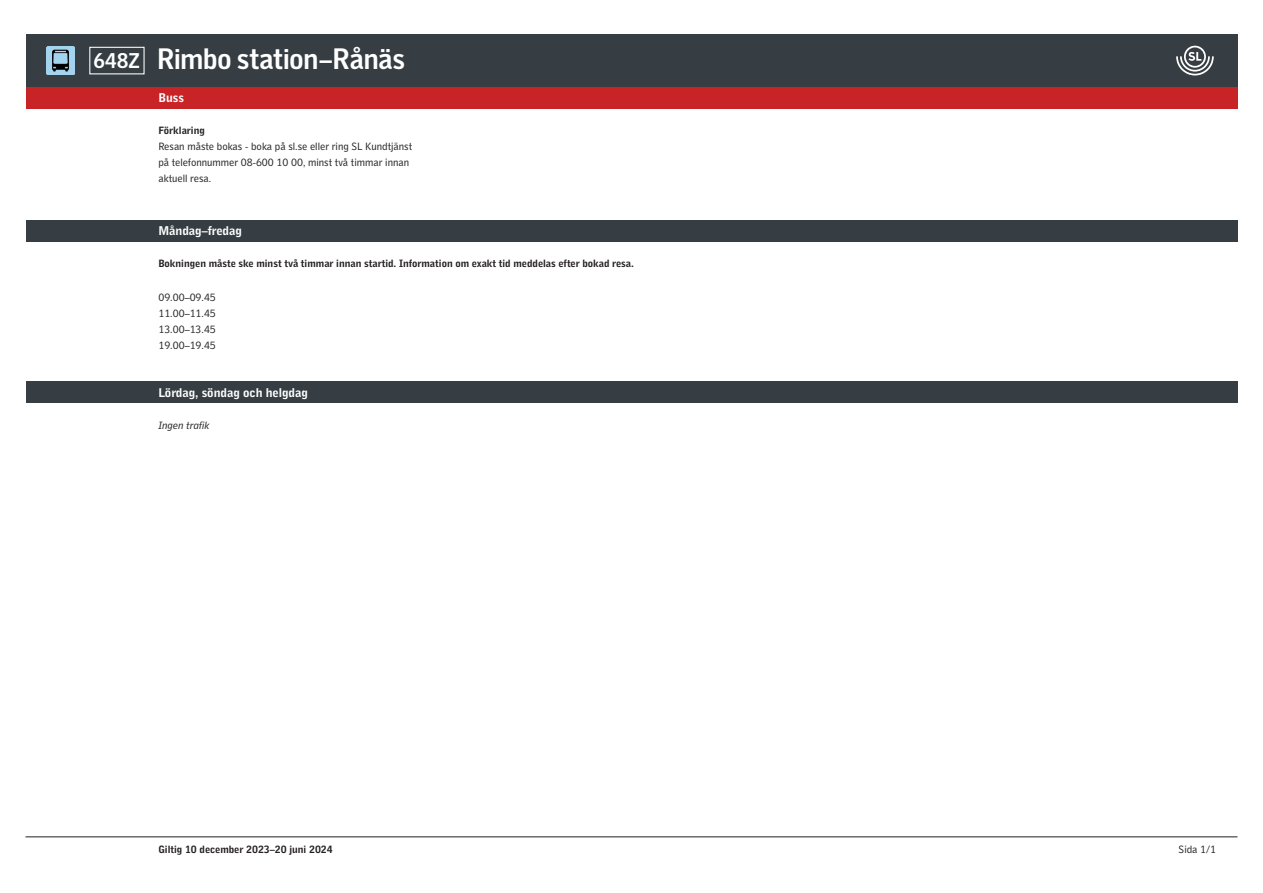
<style>
.page{position:relative;width:1263px;height:893px;background:#fff}
.page>*{position:absolute;margin:0;border:0;box-sizing:border-box;transform-origin:0 0}
.Sidhuvud_-_Destinati{font:700 28.2px "SL Gothic Display";letter-spacing:-.005em;color:#fff}
.Sidhuvud_-_Linjenumm{font:700 20.25px "SL Gothic Display";color:#fff}
.Veckodag{font:700 12.75px "SL Gothic Timetable 2";color:#fff}
.Hållplats_tider{font:10.65px/15.9px "SL Gothic Timetable 2";color:#231f20}
.Hållplats_tider-2{font:700 10.65px "SL Gothic Timetable 2";color:#231f20}
.Fortsättning{font:italic 10.65px "SL Gothic Timetable 2";color:#231f20}
.Sidfot_-_Pagina{font:10.65px "SL Gothic Timetable 2";color:#231f20}
</style>
<div class="page">
<div style="left:26px;top:34px;width:1211px;height:53px;background:#363e43"></div>
<img style="left:47px;top:47px;width:27px;height:27px">
<div style="left:26px;top:87px;width:1211px;height:21px;background:#c82428"></div>
<hr style="left:26px;top:837px;width:1211px;height:1px;background:#231f20">
<svg style="left:1176px;top:46px;width:38px;height:29px"></svg>
<div style="left:89px;top:47px;width:56px;height:27px;border:1px solid #fff"></div>
<div style="left:26px;top:220px;width:1211px;height:21px;background:#363e43"></div>
<div style="left:26px;top:382px;width:1211px;height:21px;background:#363e43"></div>
<p class="Sidhuvud_-_Linjenumm" style="left:94px;top:47px;width:47px">648Z</p>
<p class="Sidhuvud_-_Destinati" style="left:157px;top:40px;width:249px">Rimbo station–Rånäs</p>
<p class="Veckodag" style="left:158px;top:90px;width:27px">Buss</p>
<p class="Hållplats_tider-2" style="left:158px;top:125px;width:48px">Förklaring</p>
<p class="Hållplats_tider" style="left:158px;top:139px;width:255px">Resan måste bokas - boka på sl.se eller ring SL Kundtjänst på telefonnummer 08-600 10 00, minst två timmar innan aktuell resa.</p>
<p class="Veckodag" style="left:158px;top:223px;width:85px">Måndag–fredag</p>
<p class="Hållplats_tider-2" style="left:158px;top:257px;width:477px">Bokningen måste ske minst två timmar innan startid. Information om exakt tid meddelas efter bokad resa.</p>
<p class="Hållplats_tider" style="left:158px;top:290px;width:59px">09.00–09.45</p>
<p class="Hållplats_tider" style="left:158px;top:306px;width:59px">11.00–11.45</p>
<p class="Hållplats_tider" style="left:158px;top:322px;width:59px">13.00–13.45</p>
<p class="Hållplats_tider" style="left:158px;top:338px;width:59px">19.00–19.45</p>
<p class="Veckodag" style="left:158px;top:385px;width:151px">Lördag, söndag och helgdag</p>
<p class="Fortsättning" style="left:158px;top:420px;width:53px">Ingen trafik</p>
<p class="Hållplats_tider-2" style="left:158px;top:843px;width:176px">Giltig 10 december 2023–20 juni 2024</p>
<p class="Sidfot_-_Pagina" style="left:1178px;top:843px;width:39px">Sida 1/1</p>
</div>
